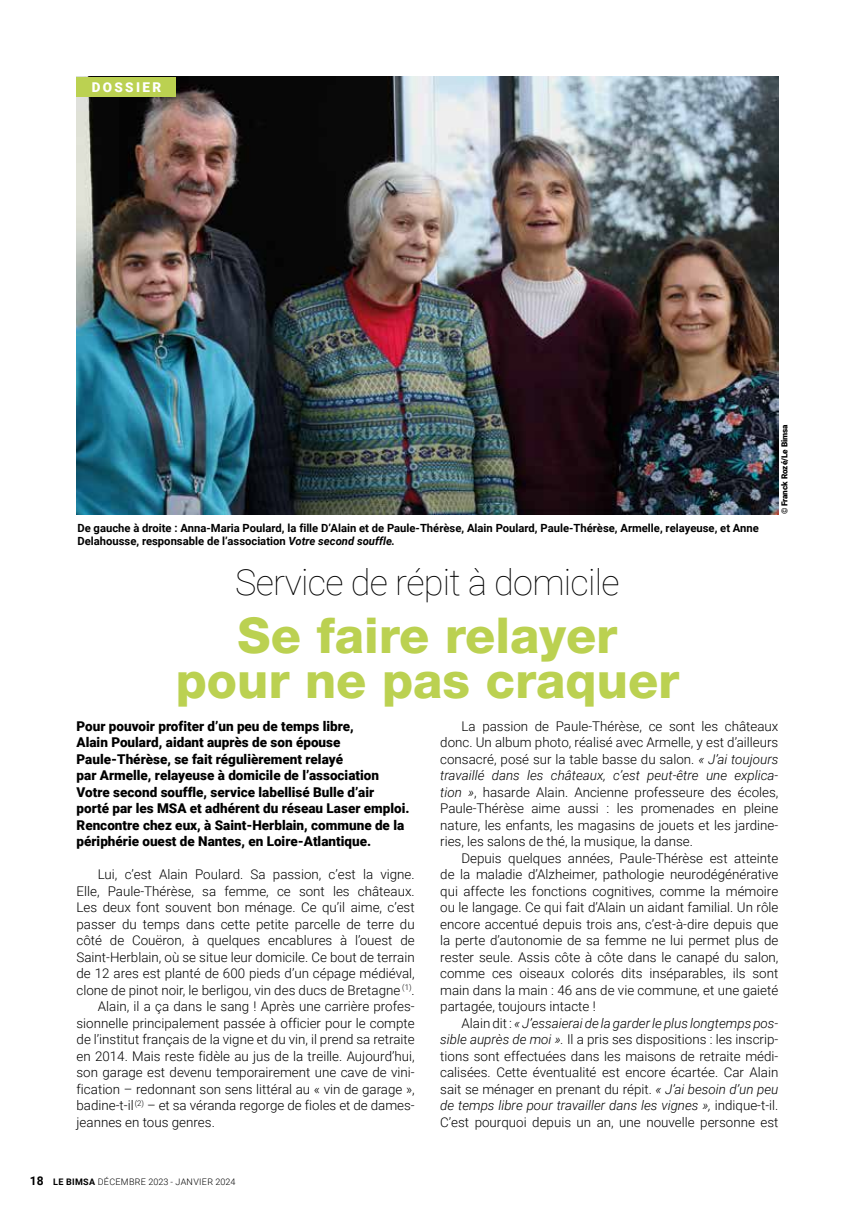
<style>
.page{position:relative;width:855px;height:1212px;background:#fff}
.page>*{position:absolute;margin:0;border:0;box-sizing:border-box;transform-origin:0 0}
.t1{font:800 49.5px/45px "Helvetica Neue LT Pro";color:#bbd151;text-align:center}
.t2{font:100 36px "Roboto";letter-spacing:-.02em;color:#000}
.t3{font:900 13.5px/16.5px "Roboto";color:#000}
.t4{font:900 13.5px "Roboto";letter-spacing:.175em;color:#fff}
.t5{font:300 13.35px/16.5px "Roboto";color:#000;text-align:justify}
.t6{font:700 11.25px/13.5px "Roboto";color:#000}
.t7{font:300 9px "Roboto";letter-spacing:.035em;color:#000}
.t8{font:900 8.25px "Roboto";letter-spacing:-.01em;color:#000}
.s1{font-style:italic}
.s2{font-weight:700;font-size:12px}
.s3{font-weight:700}
</style>
<div class="page">
<img style="left:77px;top:77px;width:701px;height:437px">
<div style="left:77px;top:77px;width:99px;height:20px;background:#bbd151"></div>
<p class="t4" style="left:92px;top:78px;width:71px">DOSSIER</p>
<p class="t6" style="left:77px;top:520px;width:683px">De gauche à droite : Anna-Maria Poulard, la fille D’Alain et de Paule-Thérèse, Alain Poulard, Paule-Thérèse, Armelle, relayeuse, et Anne<br>Delahousse, responsable de l’association <span class="s1">Votre second souffle.</span></p>
<h2 class="t2" style="left:235px;top:557px;width:386px">Service de répit à domicile</h2>
<h1 class="t1" style="left:176px;top:612px;width:505px">Se faire relayer pour ne pas craquer</h1>
<p class="t8" style="left:778px;top:514px;width:91px;rotate:-90deg">© Franck Rozé/Le Bimsa</p>
<p class="t3" style="left:77px;top:717px;width:334px">Pour pouvoir profiter d’un peu de temps libre,<br>Alain Poulard, aidant auprès de son épouse Paule-Thérèse, se fait régulièrement relayé<br>par Armelle, relayeuse à domicile de l’association Votre second souffle, service labellisé Bulle d’air porté par les MSA et adhérent du réseau Laser emploi.<br>Rencontre chez eux, à Saint-Herblain, commune de la périphérie ouest de Nantes, en Loire-Atlantique.</p>
<p class="t5" style="left:98px;top:866px;width:318px">Lui, c’est Alain Poulard. Sa passion, c’est la vigne.</p>
<p class="t5" style="left:77px;top:882px;width:340px">Elle, Paule-Thérèse, sa femme, ce sont les châteaux.</p>
<p class="t5" style="left:77px;top:898px;width:340px">Les deux font souvent bon ménage. Ce qu’il aime, c’est</p>
<p class="t5" style="left:77px;top:915px;width:340px">passer du temps dans cette petite parcelle de terre du</p>
<p class="t5" style="left:77px;top:931px;width:340px">côté de Couëron, à quelques encablures à l’ouest de</p>
<p class="t5" style="left:77px;top:948px;width:339px">Saint-Herblain, où se situe leur domicile. Ce bout de terrain</p>
<p class="t5" style="left:77px;top:964px;width:340px">de 12 ares est planté de 600 pieds d’un cépage médiéval,</p>
<p class="t5" style="left:77px;top:981px;width:340px">clone de pinot noir, le berligou, vin des ducs de Bretagne <sup>(1)</sup>.</p>
<p class="t5" style="left:98px;top:998px;width:318px">Alain, il a ça dans le sang ! Après une carrière profes-</p>
<p class="t5" style="left:77px;top:1014px;width:339px">sionnelle principalement passée à officier pour le compte</p>
<p class="t5" style="left:77px;top:1031px;width:340px">de l’institut français de la vigne et du vin, il prend sa retraite</p>
<p class="t5" style="left:77px;top:1047px;width:340px">en 2014. Mais reste fidèle au jus de la treille. Aujourd’hui,</p>
<p class="t5" style="left:77px;top:1063px;width:340px">son garage est devenu temporairement une cave de vini-</p>
<p class="t5" style="left:77px;top:1080px;width:340px">fication – redonnant son sens littéral au « vin de garage »,</p>
<p class="t5" style="left:77px;top:1097px;width:340px">badine-t-il <sup>(2)</sup> – et sa véranda regorge de fioles et de dames-</p>
<p class="t5" style="left:77px;top:1113px;width:140px">jeannes en tous genres.</p>
<p class="t7" style="left:30px;top:1175px;width:207px"><span class="s2">18</span> <span class="s3">LE BIMSA</span> DÉCEMBRE 2023 - JANVIER 2024</p>
<p class="t5" style="left:440px;top:717px;width:340px;text-indent:21px">La passion de Paule-Thérèse, ce sont les châteaux donc. Un album photo, réalisé avec Armelle, y est d’ailleurs consacré, posé sur la table basse du salon. <span class="s1">« J’ai toujours travaillé dans les châteaux, c’est peut-être une explica&shy;tion »</span>, hasarde Alain. Ancienne professeure des écoles, Paule-Thérèse aime aussi : les promenades en pleine nature, les enfants, les magasins de jouets et les jardine&shy;ries, les salons de thé, la musique, la danse.</p>
<p class="t5" style="left:440px;top:849px;width:340px;text-indent:21px">Depuis quelques années, Paule-Thérèse est atteinte de la maladie d’Alzheimer, pathologie neurodégénérative qui affecte les fonctions cognitives, comme la mémoire ou le langage. Ce qui fait d’Alain un aidant familial. Un rôle encore accentué depuis trois ans, c’est-à-dire depuis que la perte d’autonomie de sa femme ne lui permet plus de rester seule. Assis côte à côte dans le canapé du salon, comme ces oiseaux colorés dits inséparables, ils sont main dans la main : 46 ans de vie commune, et une gaieté partagée, toujours intacte !</p>
<p class="t5" style="left:440px;top:1014px;width:340px;text-indent:21px">Alain dit : <span class="s1">« J’essaierai de la garder le plus longtemps pos&shy;sible auprès de moi ».</span> Il a pris ses dispositions : les inscrip&shy;tions sont effectuées dans les maisons de retraite médi&shy;calisées. Cette éventualité est encore écartée. Car Alain sait se ménager en prenant du répit. <span class="s1">« J’ai besoin d’un peu de temps libre pour travailler dans les vignes »,</span> indique-t-il.<br>C’est pourquoi depuis un an, une nouvelle personne est</p>
</div>
